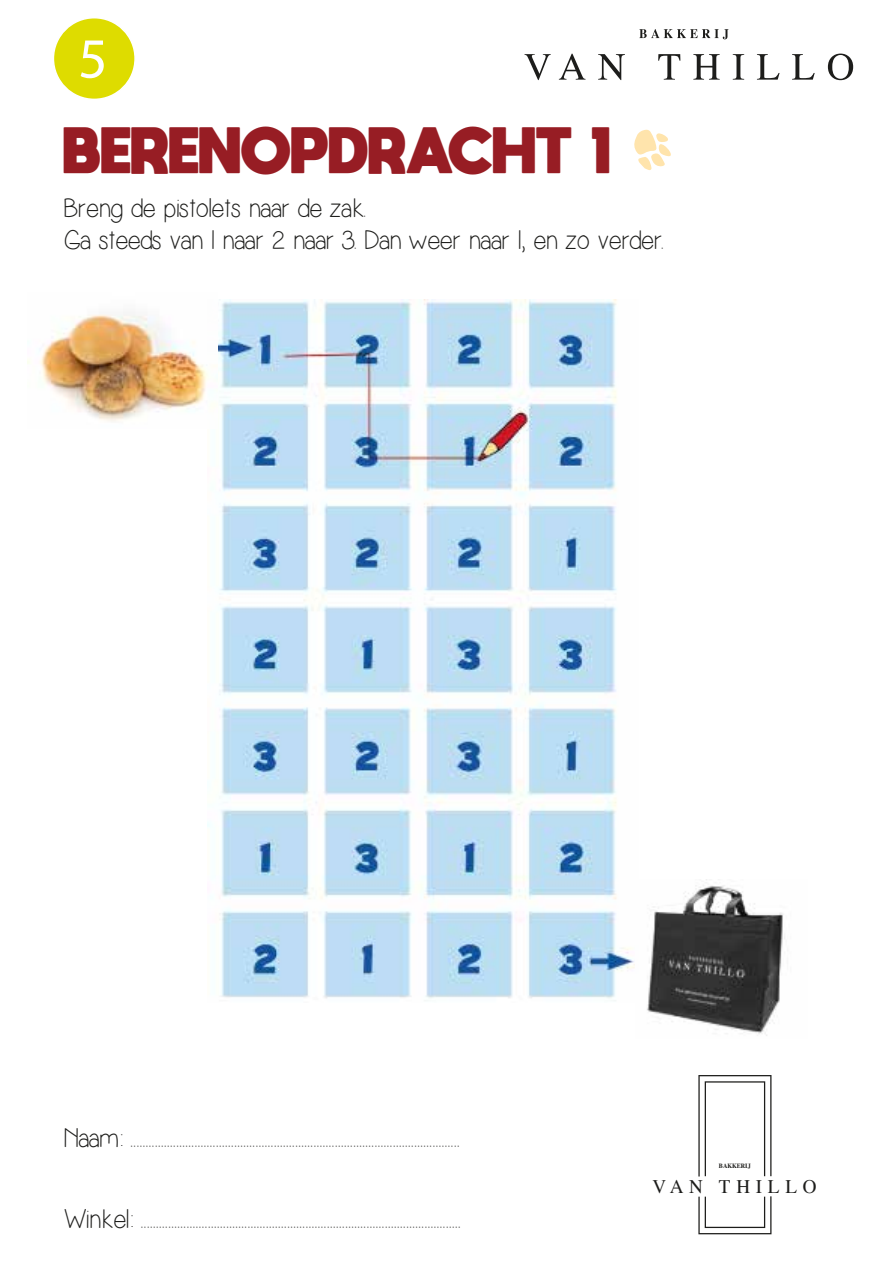
<style>
.page{position:relative;width:893px;height:1263px;background:#fff}
.page>*{position:absolute;margin:0;border:0;box-sizing:border-box;transform-origin:0 0}
.t1{font:57.15px "Myriad Pro";color:#fff}
.t2{font:800 45.9px "moon get";color:#971d24}
.t3{font:27px/32.4px "Simplicity";color:#1d1d1b}
.t4{font:19.05px "Times";letter-spacing:.3em;color:#1d1d1b}
.t5{font:700 6.45px "Times";color:#1d1d1b;scale:.93 1}
</style>
<div class="page">
<div style="left:53px;top:18px;width:82px;height:81px;background:#dedc00;border-radius:50%"></div>
<div style="left:53px;top:17px;width:83px;height:83px;border:2px solid #fff;border-radius:50%"></div>
<svg style="left:634px;top:129px;width:37px;height:41px"></svg>
<svg style="left:698px;top:1196px;width:73px;height:38px"></svg>
<svg style="left:698px;top:1075px;width:73px;height:101px"></svg>
<svg style="left:639px;top:29px;width:90px;height:10px"></svg>
<svg style="left:524px;top:54px;width:27px;height:26px"></svg>
<svg style="left:559px;top:54px;width:26px;height:26px"></svg>
<svg style="left:598px;top:54px;width:27px;height:26px"></svg>
<svg style="left:658px;top:54px;width:22px;height:26px"></svg>
<svg style="left:693px;top:54px;width:27px;height:26px"></svg>
<svg style="left:733px;top:54px;width:11px;height:26px"></svg>
<svg style="left:757px;top:54px;width:23px;height:26px"></svg>
<svg style="left:792px;top:54px;width:23px;height:26px"></svg>
<svg style="left:828px;top:54px;width:25px;height:26px"></svg>
<img style="left:208px;top:299px;width:427px;height:702px">
<img style="left:27px;top:299px;width:191px;height:130px">
<img style="left:647px;top:879px;width:138px;height:157px">
<h1 class="t1" style="left:78px;top:23px;width:31px">5</h1>
<h2 class="t2" style="left:64px;top:121px;width:548px">BERENOPDRACHT 1</h2>
<p class="t3" style="left:64px;top:192px;width:601px">Breng de pistolets naar de zak.<br>Ga steeds van 1 naar 2 naar 3. Dan weer naar 1, en zo verder.</p>
<p class="t3" style="left:64px;top:1122px;width:397px">Naam: ............................................................................................................</p>
<p class="t3" style="left:64px;top:1203px;width:398px">Winkel: .........................................................................................................</p>
<p class="t5" style="left:719px;top:1159px;width:36px">BAKKERIJ</p>
<p class="t4" style="left:653px;top:1169px;width:166px">VAN THILLO</p>
</div>
